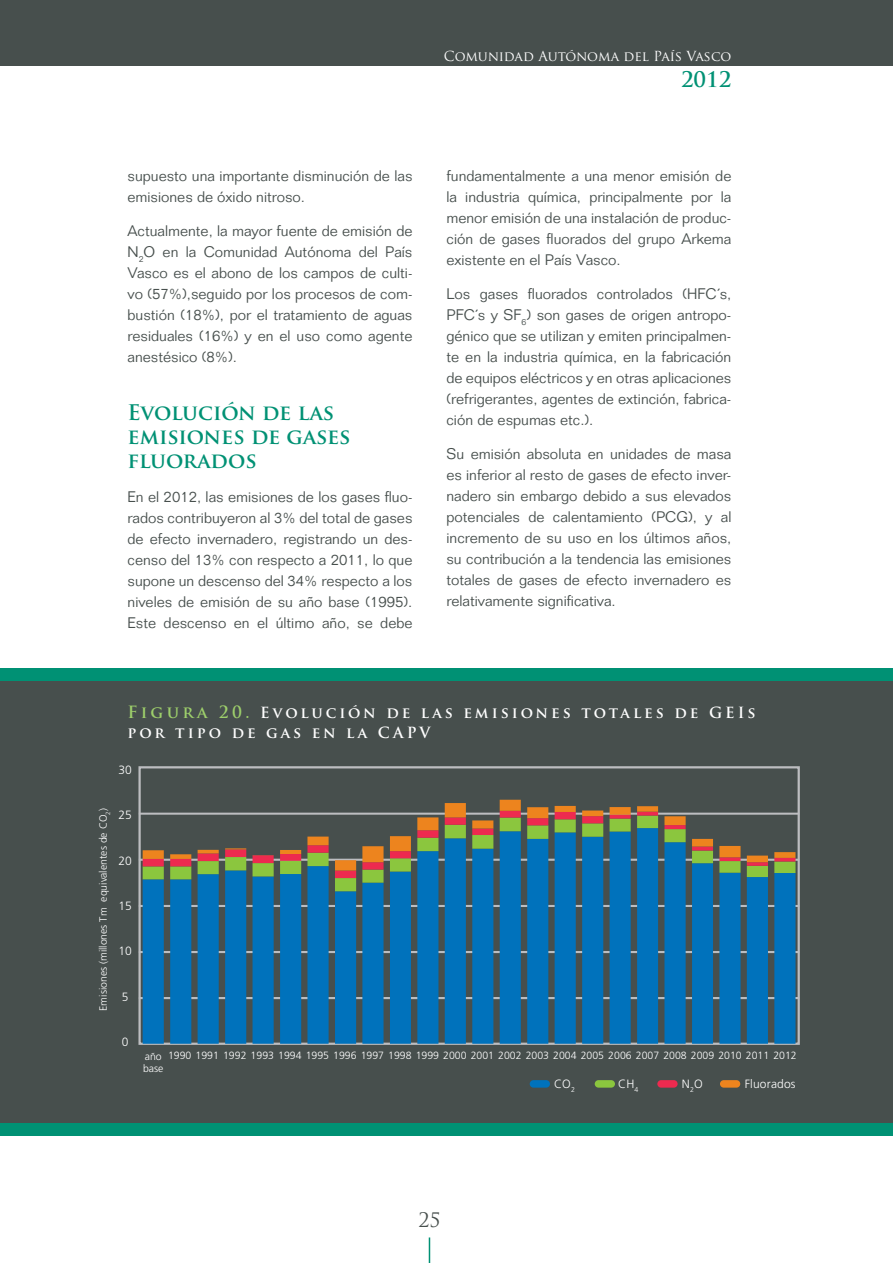
<style>
.page{position:relative;width:893px;height:1263px;background:#fff}
.page>*{position:absolute;margin:0;border:0;box-sizing:border-box;transform-origin:0 0}
.t1{font:700 21px/24px "Trajan Pro";color:#009174}
.t2{font:19.5px "Trajan Pro";color:#474f4d}
.t3{font:300 15px/21px "Folio";color:#474f4d;text-align:justify}
.t4{font:700 15px/19.5px "Trajan Pro";letter-spacing:.2em;color:#fff}
.t5{font:13.5px "Trajan Pro";letter-spacing:-.01em;color:#fff}
.t6{font:300 12px "Frutiger";letter-spacing:.015em;color:#fff}
.t7{font:300 10.5px/13.5px "Frutiger";color:#fff}
.s1{font-size:16.5px;color:#9dce6b}
</style>
<div class="page">
<svg style="left:429px;top:1237px;width:1px;height:26px"></svg>
<div style="left:0;top:0;width:893px;height:66px;background:#474f4d"></div>
<div style="left:0;top:672px;width:893px;height:463px;background:#474f4d"></div>
<div style="left:138px;top:766px;width:662px;height:279px;border:2px solid #bcbdc0"></div>
<div style="left:139px;top:813px;width:660px;height:1px;border:2px solid #bcbdc0"></div>
<div style="left:139px;top:859px;width:660px;height:1px;border:2px solid #bcbdc0"></div>
<div style="left:139px;top:905px;width:660px;height:2px;border:2px solid #bcbdc0"></div>
<div style="left:139px;top:951px;width:660px;height:2px;border:2px solid #bcbdc0"></div>
<div style="left:139px;top:997px;width:660px;height:2px;border:2px solid #bcbdc0"></div>
<div style="left:530px;top:1080px;width:20px;height:8px;background:#0072bc;border-radius:4px"></div>
<div style="left:595px;top:1080px;width:20px;height:8px;background:#8bc63e;border-radius:4px"></div>
<div style="left:657px;top:1080px;width:21px;height:8px;background:#ed2a4f;border-radius:4px"></div>
<div style="left:720px;top:1080px;width:20px;height:8px;background:#ed841e;border-radius:4px"></div>
<svg style="left:143px;top:891px;width:652px;height:153px;fill:#0072bc"></svg>
<svg style="left:143px;top:878px;width:652px;height:13px;fill:#0072bc"></svg>
<svg style="left:143px;top:870px;width:652px;height:8px"></svg>
<svg style="left:143px;top:800px;width:652px;height:70px"></svg>
<div style="left:0;top:668px;width:893px;height:12px;background:#009174"></div>
<div style="left:0;top:1123px;width:893px;height:12px;background:#009174"></div>
<p class="t5" style="left:444px;top:48px;width:289px">Comunidad Autónoma del País Vasco</p>
<h1 class="t1" style="left:681px;top:67px;width:52px">2012</h1>
<p class="t3" style="left:128px;top:166px;width:286px">supuesto una importante disminución de las emisiones de óxido nitroso.</p>
<p class="t3" style="left:128px;top:220px;width:286px">Actualmente, la mayor fuente de emisión de N<sub>2</sub>O en la Comunidad Autónoma del País Vasco es el abono de los campos de culti&shy;vo (57%),seguido por los procesos de com&shy;bustión (18%), por el tratamiento de aguas residuales (16%) y en el uso como agente anestésico (8%).</p>
<h1 class="t1" style="left:128px;top:401px;width:224px">Evolución de las emisiones de gases fluorados</h1>
<p class="t3" style="left:128px;top:486px;width:286px">En el 2012, las emisiones de los gases fluo&shy;rados contribuyeron al 3% del total de gases de efecto invernadero, registrando un des&shy;censo del 13% con respecto a 2011, lo que supone un descenso del 34% respecto a los niveles de emisión de su año base (1995).<br>Este descenso en el último año, se debe</p>
<p class="t3" style="left:446px;top:166px;width:286px">fundamentalmente a una menor emisión de la industria química, principalmente por la menor emisión de una instalación de produc&shy;ción de gases fluorados del grupo Arkema existente en el País Vasco.</p>
<p class="t3" style="left:446px;top:283px;width:286px">Los gases fluorados controlados (HFC´s, PFC´s y SF<sub>6</sub>) son gases de origen antropo&shy;génico que se utilizan y emiten principalmen&shy;te en la industria química, en la fabricación de equipos eléctricos y en otras aplicaciones (refrigerantes, agentes de extinción, fabrica&shy;ción de espumas etc.).</p>
<p class="t3" style="left:446px;top:443px;width:286px">Su emisión absoluta en unidades de masa es inferior al resto de gases de efecto inver&shy;nadero sin embargo debido a sus elevados potenciales de calentamiento (PCG), y al incremento de su uso en los últimos años, su contribución a la tendencia las emisiones totales de gases de efecto invernadero es relativamente significativa.</p>
<p class="t4" style="left:128px;top:703px;width:630px"><span class="s1">Figura 20.</span> E volución de las emisiones totales de GEI s por tipo de gas en la C APV</p>
<p class="t6" style="left:118px;top:763px;width:15px">30</p>
<p class="t7" style="left:96px;top:1011px;width:204px;rotate:-90deg">Emisiones (millones Tm equivalentes de CO<sub>2</sub>)</p>
<p class="t6" style="left:118px;top:808px;width:15px">25</p>
<p class="t6" style="left:118px;top:854px;width:15px">20</p>
<p class="t6" style="left:118px;top:899px;width:15px">15</p>
<p class="t6" style="left:118px;top:944px;width:15px">10</p>
<p class="t6" style="left:122px;top:990px;width:8px">5</p>
<p class="t6" style="left:122px;top:1035px;width:8px">0</p>
<p class="t7" style="left:143px;top:1048px;width:655px">año 1990 1991 1992 1993 1994 1995 1996 1997 1998 1999 2000 2001 2002 2003 2004 2005 2006 2007 2008 2009 2010 2011 2012 base</p>
<p class="t6" style="left:554px;top:1077px;width:22px">CO<sub>2</sub></p>
<p class="t6" style="left:618px;top:1077px;width:22px">CH<sub>4</sub></p>
<p class="t6" style="left:682px;top:1077px;width:22px">N<sub>2</sub>O</p>
<p class="t6" style="left:745px;top:1077px;width:52px">Fluorados</p>
<h2 class="t2" style="left:418px;top:1207px;width:24px">25</h2>
</div>
